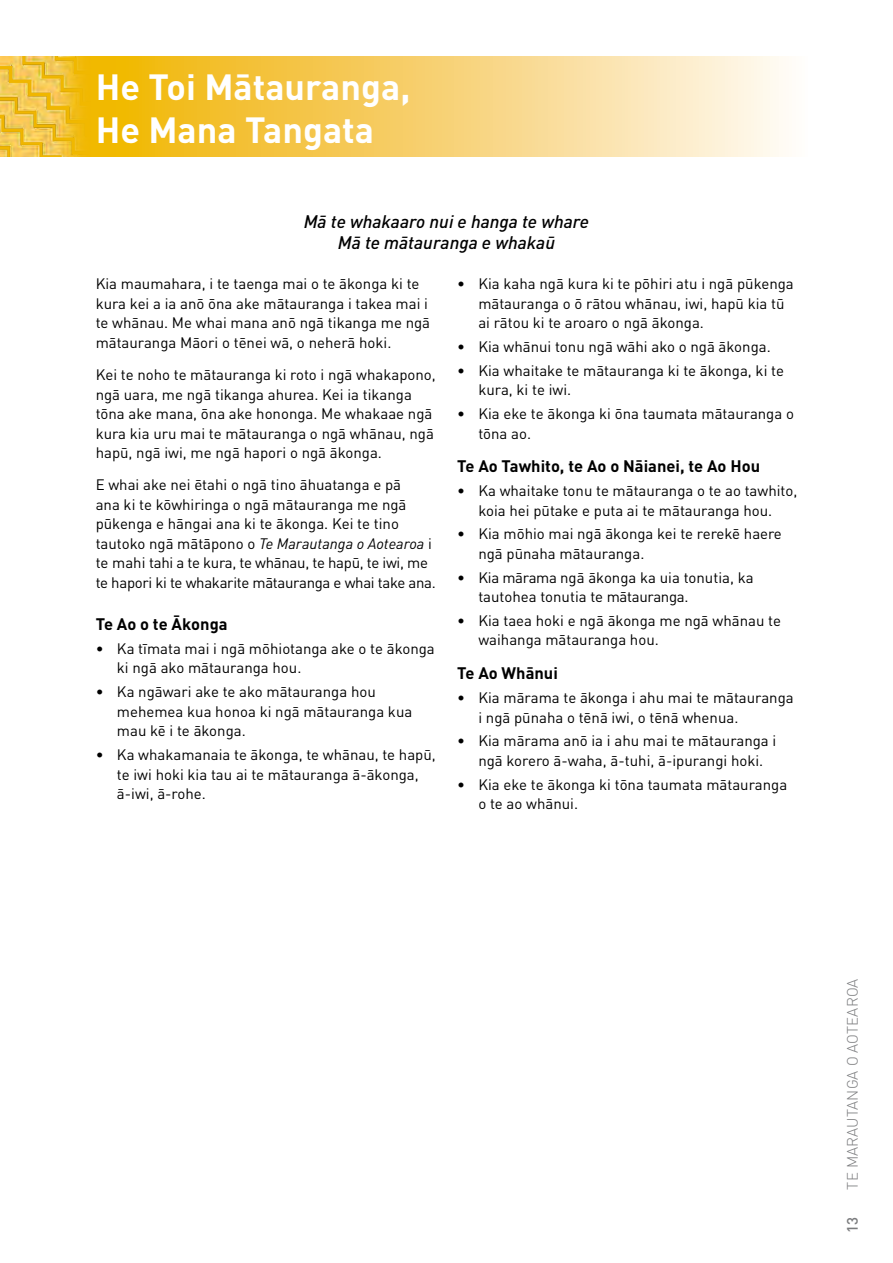
<style>
.page{position:relative;width:893px;height:1263px;background:#fff}
.page>*{position:absolute;margin:0;border:0;box-sizing:border-box;transform-origin:0 0}
.t1{font:700 36px/43.2px "DIN Pro";color:#fff}
.t2{font:italic 500 18px/21px "DIN Pro";color:#000;text-align:center}
.t3{font:700 16.5px "DIN Pro";color:#000}
.t4{font:15px/19.5px "DIN Pro";color:#000}
.t5{font:300 15px "DIN Pro";letter-spacing:.01em;color:#7b7c7e}
.t6{font:500 15px "DIN Pro";color:#7b7c7e}
.s1{font-style:italic}
</style>
<div class="page">
<svg style="left:125px;top:57px;width:661px;height:99px;background:#f7d57b"></svg>
<img style="left:0;top:57px;width:125px;height:99px">
<h1 class="t1" style="left:96px;top:64px;width:316px">He Toi Mātauranga,<br>He Mana Tangata</h1>
<p class="t2" style="left:304px;top:210px;width:287px">Mā te whakaaro nui e hanga te whare<br>Mā te mātauranga e whakaū</p>
<p class="t4" style="left:96px;top:274px;width:336px">Kia maumahara, i te taenga mai o te ākonga ki te kura kei a ia anō ōna ake mātauranga i takea mai i te whānau. Me whai mana anō ngā tikanga me ngā mātauranga Māori o tēnei wā, o neherā hoki.</p>
<p class="t4" style="left:96px;top:364px;width:342px">Kei te noho te mātauranga ki roto i ngā whakapono, ngā uara, me ngā tikanga ahurea. Kei ia tikanga tōna ake mana, ōna ake hononga. Me whakaae ngā kura kia uru mai te mātauranga o ngā whānau, ngā hapū, ngā iwi, me ngā hapori o ngā ākonga.</p>
<p class="t4" style="left:96px;top:475px;width:342px">E whai ake nei ētahi o ngā tino āhuatanga e pā<br>ana ki te kōwhiringa o ngā mātauranga me ngā pūkenga e hāngai ana ki te ākonga. Kei te tino tautoko ngā mātāpono o <span class="s1">Te Marautanga o Aotearoa</span> i te mahi tahi a te kura, te whānau, te hapū, te iwi, me te hapori ki te whakarite mātauranga e whai take ana.</p>
<p class="t3" style="left:96px;top:613px;width:133px">Te Ao o te Ākonga</p>
<p class="t4" style="left:117px;top:638px;width:319px;text-indent:-21px">• Ka tīmata mai i ngā mōhiotanga ake o te ākonga ki ngā ako mātauranga hou.</p>
<p class="t4" style="left:117px;top:681px;width:297px;text-indent:-21px">• Ka ngāwari ake te ako mātauranga hou mehemea kua honoa ki ngā mātauranga kua mau kē i te ākonga.</p>
<p class="t4" style="left:117px;top:744px;width:320px;text-indent:-21px">• Ka whakamanaia te ākonga, te whānau, te hapū, te iwi hoki kia tau ai te mātauranga ā-ākonga, ā-iwi, ā-rohe.</p>
<p class="t4" style="left:478px;top:274px;width:317px;text-indent:-21px">• Kia kaha ngā kura ki te pōhiri atu i ngā pūkenga mātauranga o ō rātou whānau, iwi, hapū kia tū ai rātou ki te aroaro o ngā ākonga.</p>
<p class="t4" style="left:457px;top:336px;width:315px">• Kia whānui tonu ngā wāhi ako o ngā ākonga.</p>
<p class="t4" style="left:478px;top:360px;width:307px;text-indent:-21px">• Kia whaitake te mātauranga ki te ākonga, ki te kura, ki te iwi.</p>
<p class="t4" style="left:478px;top:403px;width:317px;text-indent:-21px">• Kia eke te ākonga ki ōna taumata mātauranga o tōna ao.</p>
<p class="t3" style="left:457px;top:455px;width:305px">Te Ao Tawhito, te Ao o Nāianei, te Ao Hou</p>
<p class="t4" style="left:457px;top:480px;width:342px;text-align:center">• Ka whaitake tonu te mātauranga o te ao tawhito, koia hei pūtake e puta ai te mātauranga hou.</p>
<p class="t4" style="left:478px;top:524px;width:305px;text-indent:-21px">• Kia mōhio mai ngā ākonga kei te rerekē haere ngā pūnaha mātauranga.</p>
<p class="t4" style="left:478px;top:567px;width:277px;text-indent:-21px">• Kia mārama ngā ākonga ka uia tonutia, ka tautohea tonutia te mātauranga.</p>
<p class="t4" style="left:478px;top:610px;width:304px;text-indent:-21px">• Kia taea hoki e ngā ākonga me ngā whānau te waihanga mātauranga hou.</p>
<p class="t3" style="left:457px;top:662px;width:102px">Te Ao Whānui</p>
<p class="t4" style="left:478px;top:687px;width:317px;text-indent:-21px">• Kia mārama te ākonga i ahu mai te mātauranga i ngā pūnaha o tēnā iwi, o tēnā whenua.</p>
<p class="t4" style="left:457px;top:730px;width:321px;text-align:center">• Kia mārama anō ia i ahu mai te mātauranga i ngā korero ā-waha, ā-tuhi, ā-ipurangi hoki.</p>
<p class="t4" style="left:478px;top:774px;width:310px;text-indent:-21px">• Kia eke te ākonga ki tōna taumata mātauranga o te ao whānui.</p>
<p class="t5" style="left:842px;top:1190px;width:213px;rotate:-90deg">TE MARAUTANGA O AOTEAROA</p>
<p class="t6" style="left:842px;top:1233px;width:17px;rotate:-90deg">13</p>
</div>
